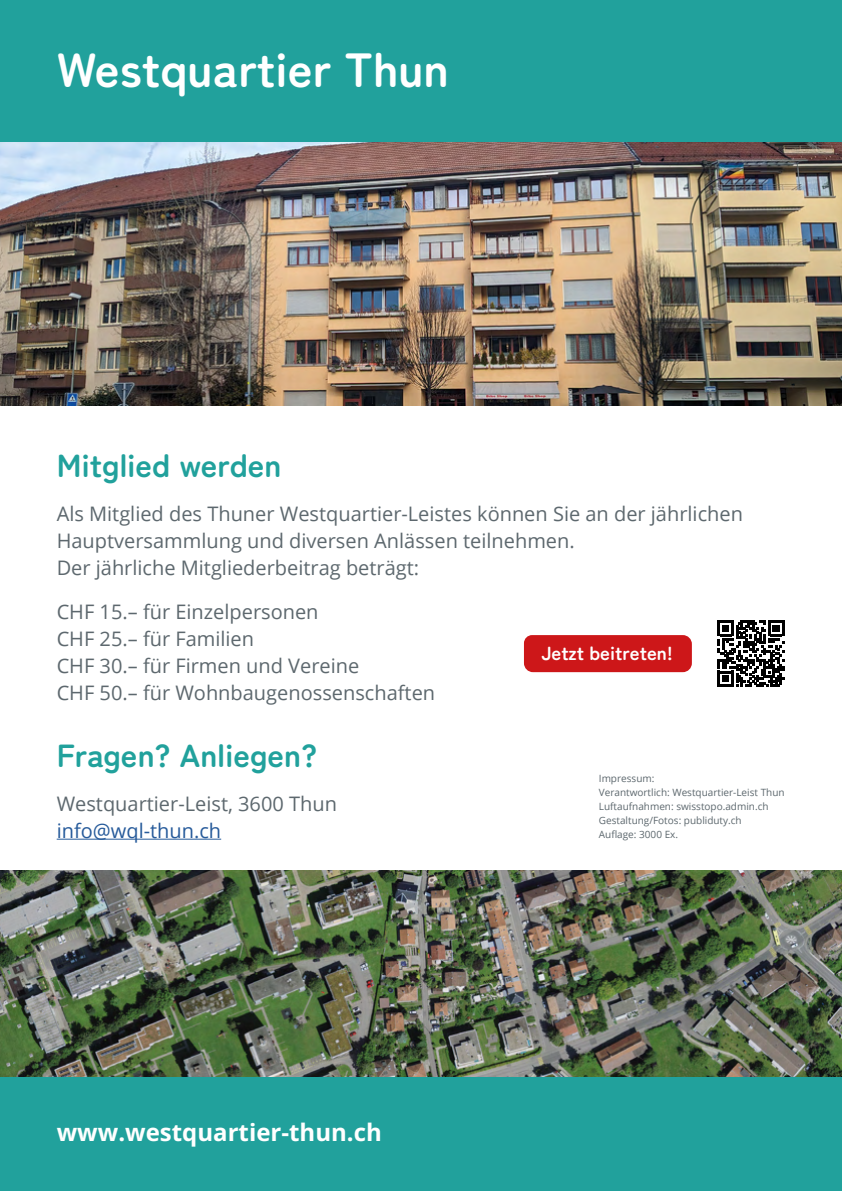
<style>
.page{position:relative;width:842px;height:1191px;background:#fff}
.page>*{position:absolute;margin:0;border:0;box-sizing:border-box;transform-origin:0 0}
.t1{font:700 48px "Zen Maru Gothic";color:#fff}
.t2{font:700 32px "Zen Maru Gothic";color:#21a19c}
.t3{font:700 24px "Open Sans";color:#fff}
.t4{font:20px/27px "Open Sans";color:#5d686e}
.t5{font:20px "Open Sans";color:#275b9b}
.t6{font:700 19px "Zen Maru Gothic";color:#fff}
.t7{font:10px/14px "Open Sans";color:#5d686e}
</style>
<div class="page">
<img style="left:0;top:870px;width:842px;height:207px">
<hr style="left:57px;top:838px;width:164px;height:1px;background:#275b9b">
<div style="left:524px;top:635px;width:168px;height:37px;background:#cd1719;border-radius:9px"></div>
<div style="left:0;top:1077px;width:842px;height:114px;background:#21a19c"></div>
<img style="left:0;top:142px;width:842px;height:263px">
<svg style="left:718px;top:620px;width:66px;height:67px"></svg>
<div style="left:0;top:0;width:842px;height:142px;background:#21a19c"></div>
<h1 class="t1" style="left:57px;top:39px;width:394px">Westquartier Thun</h1>
<h2 class="t2" style="left:57px;top:445px;width:226px">Mitglied werden</h2>
<p class="t4" style="left:57px;top:499px;width:688px">Als Mitglied des Thuner Westquartier-Leistes können Sie an der jährlichen<br>Hauptversammlung und diversen Anlässen teilnehmen.<br>Der jährliche Mitgliederbeitrag beträgt:</p>
<p class="t4" style="left:57px;top:597px;width:380px">CHF 15.– für Einzelpersonen<br>CHF 25.– für Familien<br>CHF 30.– für Firmen und Vereine<br>CHF 50.– für Wohnbaugenossenschaften</p>
<h2 class="t2" style="left:57px;top:735px;width:262px">Fragen? Anliegen?</h2>
<p class="t4" style="left:57px;top:789px;width:282px">Westquartier-Leist, 3600 Thun</p>
<p class="t5" style="left:57px;top:816px;width:166px">info@wql-thun.ch</p>
<p class="t6" style="left:541px;top:641px;width:133px">Jetzt beitreten!</p>
<p class="t7" style="left:599px;top:771px;width:187px">Impressum:<br>Verantwortlich: Westquartier-Leist Thun<br>Luftaufnahmen: swisstopo.admin.ch<br>Gestaltung/Fotos: publiduty.ch<br>Auflage: 3000 Ex.</p>
<p class="t3" style="left:57px;top:1115px;width:327px">www.westquartier-thun.ch</p>
</div>
